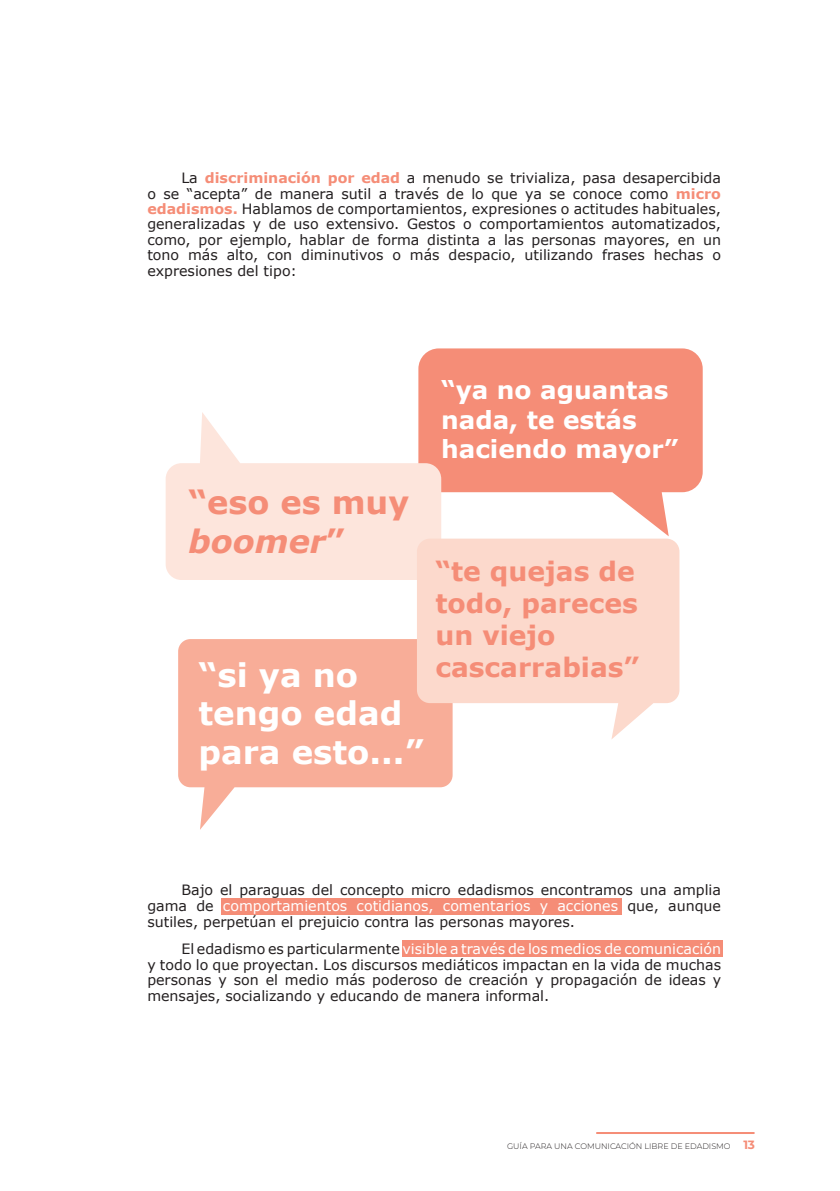
<style>
.page{position:relative;width:840px;height:1191px;background:#fff}
.page>*{position:absolute;margin:0;border:0;box-sizing:border-box;transform-origin:0 0}
.t1{font:700 32.4px/38.8px "Verdana";color:#fff}
.t2{font:700 32px/38.4px "Verdana";color:#f58d77}
.t3{font:700 26.6px/32px "Verdana";color:#f58d77}
.t4{font:700 24.8px/29.8px "Verdana";color:#fff}
.t5{font:14.2px/15.4px "Verdana";color:#231f20;text-align:justify}
.t6{font:300 8px "Montserrat";color:#231f20}
.s1{font-weight:700;color:#f58d77}
.s2{font-style:italic}
.s3{color:#fff}
.s4{font-weight:700;font-size:12px;color:#f58d77}
</style>
<div class="page">
<hr style="left:596px;top:1132px;width:157px;height:2px;background:#f58d77">
<div style="left:401px;top:940px;width:321px;height:17px;background:#f58d77"></div>
<div style="left:221px;top:898px;width:400px;height:16px;background:#f58d77"></div>
<svg style="left:418px;top:348px;width:284px;height:188px;fill:#f58d77"></svg>
<svg style="left:165px;top:412px;width:276px;height:168px;fill:#fde5dc"></svg>
<svg style="left:178px;top:639px;width:274px;height:191px;fill:#f8ad98"></svg>
<svg style="left:416px;top:538px;width:263px;height:201px;background:#fcddd2"></svg>
<p class="t5" style="left:147px;top:171px;width:575px;text-indent:34px">La <span class="s1">discriminación por edad</span> a menudo se trivializa, pasa desapercibida o se “acepta” de manera sutil a través de lo que ya se conoce como <span class="s1">micro edadismos.</span> Hablamos de comportamientos, expresiones o actitudes habituales, generalizadas y de uso extensivo. Gestos o comportamientos automatizados, como, por ejemplo, hablar de forma distinta a las personas mayores, en un tono más alto, con diminutivos o más despacio, utilizando frases hechas o expresiones del tipo:</p>
<h2 class="t2" style="left:188px;top:484px;width:222px">“eso es muy <span class="s2">boomer</span>”</h2>
<h1 class="t1" style="left:198px;top:655px;width:226px">“si ya no tengo edad para esto...”</h1>
<h3 class="t4" style="left:441px;top:375px;width:239px">“ya no aguantas nada, te estás haciendo mayor”</h3>
<h3 class="t3" style="left:435px;top:555px;width:205px">“te quejas de todo, pareces un viejo cascarrabias”</h3>
<p class="t5" style="left:147px;top:882px;width:575px;text-indent:34px">Bajo el paraguas del concepto micro edadismos encontramos una amplia gama de <span class="s3">comportamientos cotidianos, comentarios y acciones</span> que, aunque sutiles, perpetúan el prejuicio contra las personas mayores.</p>
<p class="t5" style="left:147px;top:941px;width:575px;text-indent:34px">El edadismo es particularmente <span class="s3">visible a través de los medios de comunicación </span>y todo lo que proyectan. Los discursos mediáticos impactan en la vida de muchas personas y son el medio más poderoso de creación y propagación de ideas y mensajes, socializando y educando de manera informal.</p>
<p class="t6" style="left:507px;top:1140px;width:249px">GUÍA PARA UNA COMUNICACIÓN LIBRE DE EDADISMO <span class="s4">13</span></p>
</div>
